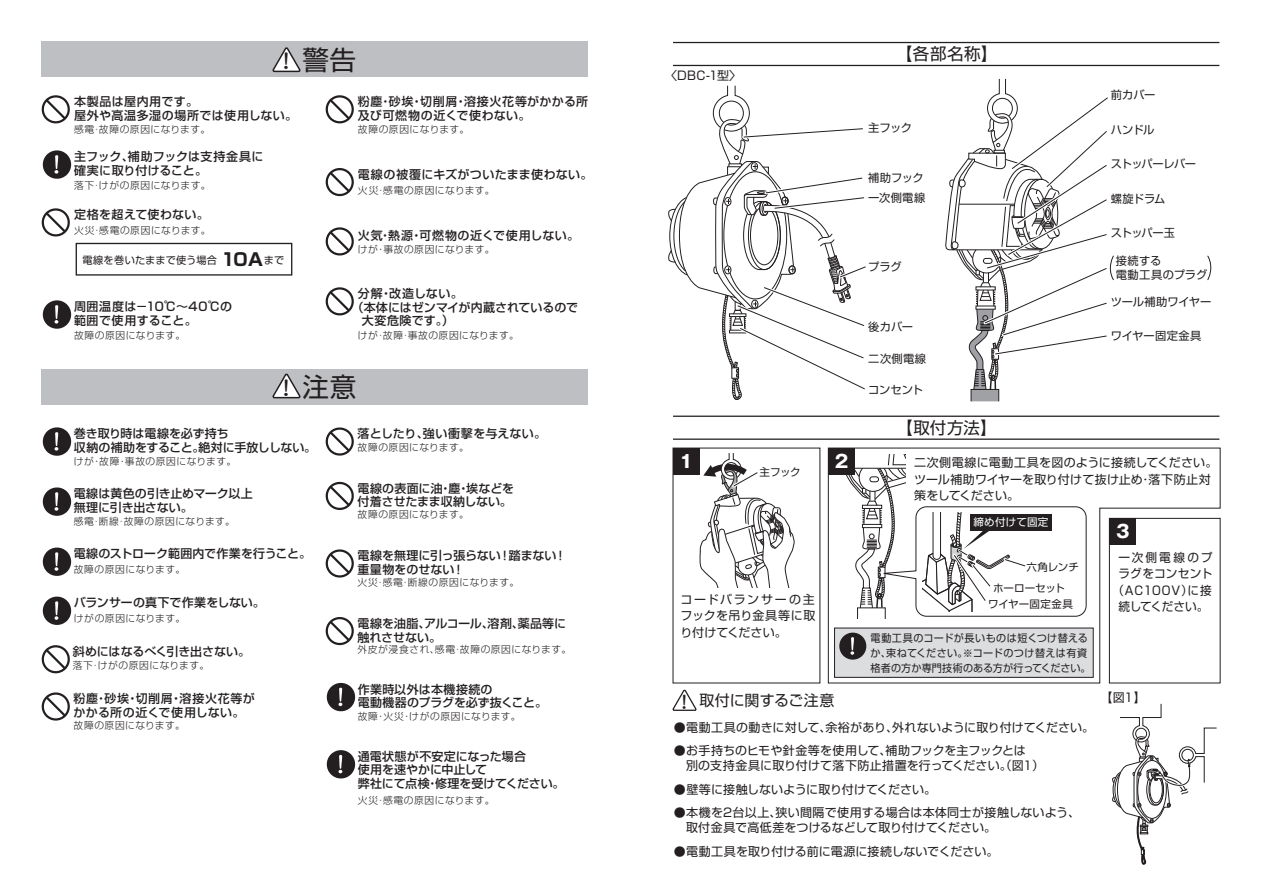
<style>
.page{position:relative;width:1263px;height:893px;background:#fff}
.page>*{position:absolute;margin:0;border:0;box-sizing:border-box;transform-origin:0 0}
.t1{font:26.55px "Shin Go";color:#231f20}
.t2{font:700 17.7px "Gothic MB101";color:#fff}
.t3{font:16.5px "Shin Go";letter-spacing:.025em;color:#231f20}
.t4{font:15px "Shin Go";color:#231f20}
.t5{font:12px/16.5px "Shin Go";letter-spacing:.01em;color:#231f20}
.t6{font:500 12px/13.5px "Shin Go";letter-spacing:.005em;color:#231f20}
.t7{font:500 12px/13.5px "Shin Go";letter-spacing:.045em;color:#231f20}
.t8{font:500 12px/13.5px "Shin Go";letter-spacing:.04em;color:#231f20}
.t9{font:500 12px "Shin Go";letter-spacing:.03em;color:#231f20}
.t10{font:500 12px "Shin Go";letter-spacing:-.015em;color:#231f20}
.t11{font:11.25px/19.8px "Shin Go";letter-spacing:-.005em;color:#231f20}
.t12{font:11.25px/13.5px "Shin Go";letter-spacing:.035em;color:#231f20}
.t13{font:11.25px "Shin Go";letter-spacing:-.055em;color:#231f20}
.t14{font:11.25px "Shin Go";letter-spacing:.03em;color:#231f20}
.t15{font:10.5px/15px "Shin Go";letter-spacing:.02em;color:#231f20;scale:.96 1}
.t16{font:10.5px "Shin Go";letter-spacing:.02em;color:#231f20}
.t17{font:10.5px "Shin Go";letter-spacing:-.01em;color:#231f20}
.t18{font:10.5px "Shin Go";letter-spacing:.02em;color:#fff}
.t19{font:10.2px "Shin Go";letter-spacing:.015em;color:#231f20}
.t20{font:300 9.75px "Shin Go";letter-spacing:.05em;color:#231f20}
.s1{font-family:"Jun 34";font-weight:500;font-size:19.5px}
.s2{font-weight:700;font-size:17.4px}
.s3{font-family:"Jun 34";font-weight:500;font-size:16.65px}
</style>
<div class="page">
<svg style="left:1112px;top:703px;width:105px;height:162px"></svg>
<div style="left:42px;top:42px;width:546px;height:35px;background:#bebfc2"></div>
<svg style="left:273px;top:47px;width:28px;height:26px"></svg>
<svg style="left:41px;top:95px;width:29px;height:29px"></svg>
<svg style="left:325px;top:95px;width:29px;height:29px"></svg>
<svg style="left:41px;top:208px;width:29px;height:29px"></svg>
<svg style="left:325px;top:168px;width:29px;height:29px"></svg>
<svg style="left:41px;top:645px;width:29px;height:29px"></svg>
<svg style="left:325px;top:427px;width:29px;height:29px"></svg>
<svg style="left:325px;top:227px;width:29px;height:29px"></svg>
<svg style="left:41px;top:692px;width:29px;height:29px"></svg>
<svg style="left:325px;top:617px;width:29px;height:29px"></svg>
<svg style="left:325px;top:481px;width:29px;height:29px"></svg>
<svg style="left:325px;top:549px;width:29px;height:29px"></svg>
<svg style="left:42px;top:150px;width:30px;height:29px"></svg>
<svg style="left:42px;top:300px;width:30px;height:29px"></svg>
<div style="left:42px;top:369px;width:546px;height:35px;background:#bebfc2"></div>
<svg style="left:273px;top:373px;width:28px;height:26px"></svg>
<svg style="left:42px;top:487px;width:30px;height:29px"></svg>
<svg style="left:326px;top:683px;width:30px;height:29px"></svg>
<svg style="left:42px;top:547px;width:30px;height:29px"></svg>
<svg style="left:42px;top:596px;width:30px;height:29px"></svg>
<svg style="left:42px;top:427px;width:30px;height:29px"></svg>
<svg style="left:326px;top:750px;width:30px;height:29px"></svg>
<svg style="left:325px;top:287px;width:29px;height:29px"></svg>
<hr style="left:673px;top:65px;width:546px;height:1px;background:#231f20">
<hr style="left:673px;top:42px;width:546px;height:1px;background:#231f20">
<hr style="left:673px;top:438px;width:546px;height:2px;background:#231f20">
<hr style="left:673px;top:416px;width:546px;height:1px;background:#231f20">
<svg style="left:668px;top:85px;width:198px;height:315px"></svg>
<div style="left:673px;top:448px;width:26px;height:27px;background:#231f20"></div>
<svg style="left:827px;top:447px;width:394px;height:237px"></svg>
<svg style="left:699px;top:452px;width:95px;height:135px"></svg>
<svg style="left:673px;top:689px;width:24px;height:22px"></svg>
<svg style="left:837px;top:454px;width:250px;height:164px"></svg>
<div style="left:76px;top:243px;width:216px;height:33px;border:1px solid #231f20"></div>
<svg style="left:945px;top:78px;width:169px;height:324px"></svg>
<svg style="left:1207px;top:255px;width:5px;height:25px"></svg>
<div style="left:834px;top:628px;width:259px;height:49px;background:#dcdddf"></div>
<div style="left:834px;top:628px;width:259px;height:50px;border:1px solid #231f20"></div>
<svg style="left:839px;top:632px;width:28px;height:28px"></svg>
<h1 class="t1" style="left:276px;top:42px;width:82px"><span class="s1">！</span>警告</h1>
<p class="t7" style="left:74px;top:94px;width:225px">本製品は屋内用です。<br>屋外や高温多湿の場所では使用しない。</p>
<p class="t20" style="left:74px;top:124px;width:138px">感電･故障の原因になります。</p>
<p class="t7" style="left:358px;top:94px;width:232px">粉塵･砂埃・切削屑・溶接火花等がかかる所及び可燃物の近くで使わない。</p>
<p class="t20" style="left:358px;top:124px;width:113px">故障の原因になります。</p>
<p class="t6" style="left:74px;top:149px;width:191px">主フック、補助フックは支持金具に確実に取り付けること。</p>
<p class="t20" style="left:74px;top:179px;width:138px">落下･けがの原因になります。</p>
<p class="t9" style="left:74px;top:207px;width:136px">定格を超えて使わない。</p>
<p class="t20" style="left:74px;top:224px;width:138px">火災･感電の原因になります。</p>
<p class="t19" style="left:82px;top:254px;width:203px">電線を巻いたままで使う場合 <span class="s2">10Ａ</span>まで</p>
<p class="t8" style="left:74px;top:299px;width:160px">周囲温度は－10℃～40℃の範囲で使用すること。</p>
<p class="t20" style="left:74px;top:329px;width:113px">故障の原因になります。</p>
<p class="t9" style="left:358px;top:167px;width:236px">電線の被覆にキズがついたまま使わない。</p>
<p class="t20" style="left:358px;top:184px;width:138px">火災･感電の原因になります。</p>
<p class="t8" style="left:358px;top:228px;width:223px">火気･熱源・可燃物の近くで使用しない。</p>
<p class="t20" style="left:358px;top:243px;width:138px">けが・事故の原因になります。</p>
<p class="t6" style="left:358px;top:286px;width:106px">分解・改造しない。</p>
<p class="t6" style="left:352px;top:300px;width:228px">（本体にはゼンマイが内蔵されているので</p>
<p class="t6" style="left:362px;top:313px;width:93px">大変危険です。）</p>
<p class="t20" style="left:358px;top:329px;width:163px">けが･故障･事故の原因になります。</p>
<h1 class="t1" style="left:276px;top:369px;width:82px"><span class="s1">！</span>注意</h1>
<p class="t6" style="left:74px;top:426px;width:244px">巻き取り時は電線を必ず持ち<br>収納の補助をすること。絶対に手放ししない。</p>
<p class="t20" style="left:74px;top:455px;width:164px">けが・故障・事故の原因になります。</p>
<p class="t6" style="left:74px;top:486px;width:181px">電線は黄色の引き止めマーク以上無理に引き出さない。</p>
<p class="t20" style="left:74px;top:515px;width:163px">感電･断線･故障の原因になります。</p>
<p class="t6" style="left:74px;top:546px;width:239px">電線のストローク範囲内で作業を行うこと。</p>
<p class="t20" style="left:74px;top:563px;width:113px">故障の原因になります。</p>
<p class="t6" style="left:74px;top:595px;width:193px">バランサーの真下で作業をしない。</p>
<p class="t20" style="left:74px;top:612px;width:113px">けがの原因になります。</p>
<p class="t10" style="left:73px;top:644px;width:179px">斜めにはなるべく引き出さない。</p>
<p class="t20" style="left:73px;top:659px;width:138px">落下･けがの原因になります。</p>
<p class="t7" style="left:74px;top:692px;width:183px">粉塵･砂埃・切削屑・溶接火花等がかかる所の近くで使用しない。</p>
<p class="t20" style="left:74px;top:719px;width:113px">故障の原因になります。</p>
<p class="t6" style="left:357px;top:426px;width:190px">落としたり、強い衝撃を与えない。</p>
<p class="t20" style="left:357px;top:441px;width:113px">故障の原因になります。</p>
<p class="t6" style="left:357px;top:481px;width:158px">電線の表面に油・塵・埃などを付着させたまま収納しない。</p>
<p class="t20" style="left:357px;top:508px;width:113px">故障の原因になります。</p>
<p class="t6" style="left:357px;top:549px;width:211px">電線を無理に引っ張らない！踏まない！重量物をのせない！</p>
<p class="t20" style="left:357px;top:576px;width:163px">火災･感電･断線の原因になります。</p>
<p class="t6" style="left:357px;top:616px;width:210px">電線を油脂、アルコール、溶剤、薬品等に触れさせない。</p>
<p class="t20" style="left:357px;top:643px;width:215px">外皮が浸食され、感電･故障の原因になります。</p>
<p class="t6" style="left:358px;top:682px;width:191px">作業時以外は本機接続の<br>電動機器のプラグを必ず抜くこと。</p>
<p class="t20" style="left:358px;top:710px;width:164px">故障・火災・けがの原因になります。</p>
<p class="t6" style="left:358px;top:749px;width:208px">通電状態が不安定になった場合<br>使用を速やかに中止して<br>弊社にて点検･修理を受けてください。</p>
<p class="t20" style="left:358px;top:794px;width:138px">火災･感電の原因になります。</p>
<p class="t5" style="left:665px;top:67px;width:77px">〈DBC-1型〉</p>
<h2 class="t2" style="left:680px;top:449px;width:15px">1</h2>
<p class="t16" style="left:760px;top:465px;width:43px">主フック</p>
<h2 class="t2" style="left:835px;top:449px;width:15px">2</h2>
<p class="t5" style="left:680px;top:590px;width:136px;text-align:justify">コードバランサーの主フックを吊り金具等に取り付けてください。</p>
<h3 class="t3" style="left:896px;top:43px;width:102px">【各部名称】</h3>
<p class="t11" style="left:868px;top:118px;width:45px">主フック</p>
<p class="t11" style="left:868px;top:167px;width:59px">補助フック一次側電線</p>
<p class="t11" style="left:868px;top:256px;width:35px">プラグ</p>
<p class="t11" style="left:868px;top:316px;width:46px">後カバー</p>
<p class="t11" style="left:868px;top:348px;width:60px">二次側電線</p>
<p class="t11" style="left:868px;top:379px;width:57px">コンセント</p>
<h3 class="t3" style="left:897px;top:417px;width:101px">【取付方法】</h3>
<p class="t11" style="left:1111px;top:85px;width:46px">前カバー</p>
<p class="t11" style="left:1111px;top:119px;width:45px">ハンドル</p>
<p class="t13" style="left:1111px;top:156px;width:87px">ストッパーレバー</p>
<p class="t11" style="left:1111px;top:188px;width:56px">螺旋ドラム</p>
<p class="t11" style="left:1111px;top:222px;width:66px">ストッパー玉</p>
<p class="t12" style="left:1116px;top:253px;width:93px">接続する<br>電動工具のプラグ</p>
<p class="t11" style="left:1111px;top:291px;width:102px">ツール補助ワイヤー</p>
<p class="t14" style="left:1111px;top:328px;width:92px">ワイヤー固定金具</p>
<p class="t5" style="left:914px;top:453px;width:305px">二次側電線に電動工具を図のように接続してください。ツール補助ワイヤーを取り付けて抜け止め･落下防止対策をしてください。</p>
<p class="t18" style="left:973px;top:515px;width:77px">締め付けて固定</p>
<p class="t16" style="left:1026px;top:560px;width:54px">六角レンチ</p>
<p class="t17" style="left:993px;top:581px;width:73px">ホーローセット</p>
<p class="t16" style="left:988px;top:597px;width:86px">ワイヤー固定金具</p>
<p class="t15" style="left:870px;top:630px;width:231px">電動工具のコードが長いものは短くつけ替えるか、束ねてください。※コードのつけ替えは有資格者の方か専門技術のある方が行ってください。</p>
<h2 class="t2" style="left:1116px;top:519px;width:15px">3</h2>
<p class="t5" style="left:1112px;top:548px;width:101px;text-align:center">一次側電線のプラグをコンセント（AC100V）に接続してください。</p>
<p class="t4" style="left:675px;top:690px;width:161px"><span class="s3">！</span>取付に関するご注意</p>
<p class="t5" style="left:1101px;top:689px;width:46px">【図1】</p>
<p class="t5" style="left:674px;top:718px;width:422px">●電動工具の動きに対して、余裕があり、外れないように取り付けてください。</p>
<p class="t5" style="left:674px;top:743px;width:372px;line-height:15px">●お手持ちのヒモや針金等を使用して、補助フックを主フックとは<br>　別の支持金具に取り付けて落下防止措置を行ってください。（図1）</p>
<p class="t5" style="left:674px;top:780px;width:264px">●壁等に接触しないように取り付けてください。</p>
<p class="t5" style="left:674px;top:804px;width:408px;line-height:15px">●本機を2台以上、狭い間隔で使用する場合は本体同士が接触しないよう、　取付金具で高低差をつけるなどして取り付けてください。</p>
<p class="t5" style="left:674px;top:842px;width:326px">●電動工具を取り付ける前に電源に接続しないでください。</p>
</div>
